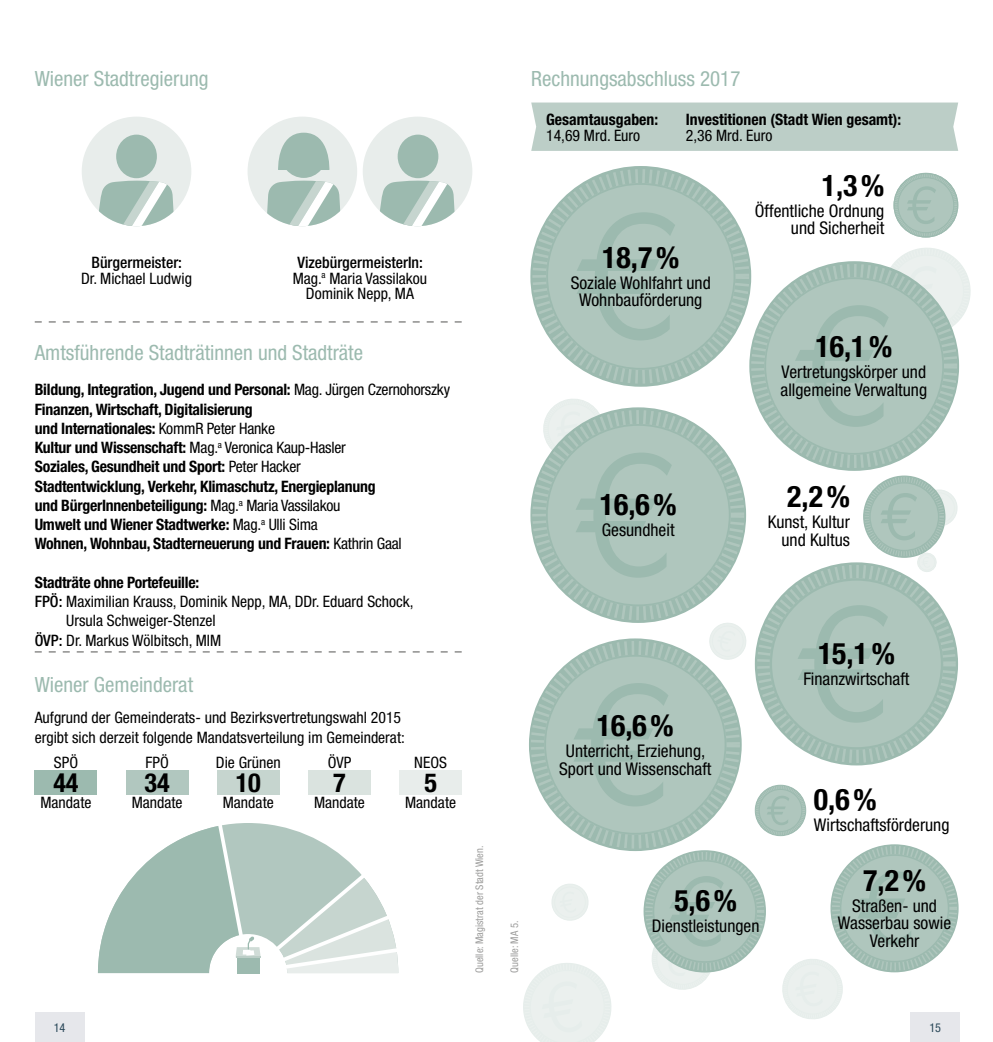
<style>
.page{position:relative;width:993px;height:1042px;background:#fff}
.page>*{position:absolute;margin:0;border:0;box-sizing:border-box;transform-origin:0 0}
.t1{font:700 condensed 29.75px "Helvetica Neue LT Std";color:#000}
.t2{font:700 condensed 26.25px "Helvetica Neue LT Std";color:#000}
.t3{font:condensed 21px "Helvetica Neue";color:#9cbaaf}
.t4{font:condensed 17.5px/17.5px "Helvetica Neue";color:#000;text-align:center}
.t5{font:700 condensed 15.75px/19.2px "Helvetica Neue LT Std";letter-spacing:-.015em;color:#000}
.t6{font:condensed 15.75px/15.8px "Helvetica Neue";color:#000;text-align:center}
.t7{font:condensed 12.25px "Helvetica Neue";color:#294758}
.t8{font:condensed 10.5px "Helvetica Neue";color:#9d9d9c}
.s1{font-family:"Helvetica Neue LT Std";font-weight:500}
.s2{font-family:"Helvetica Neue";font-weight:400}
</style>
<div class="page">
<div style="left:35px;top:1012px;width:49px;height:30px;background:#e6e7eb"></div>
<div style="left:910px;top:1012px;width:49px;height:30px;background:#e6e7eb"></div>
<div style="left:531px;top:103px;width:426px;height:48px;background:#bccec7"></div>
<svg style="left:35px;top:651px;width:426px;height:2px"></svg>
<svg style="left:35px;top:321px;width:426px;height:2px"></svg>
<svg style="left:260px;top:823px;width:95px;height:135px;fill:#b1c7bf"></svg>
<svg style="left:269px;top:868px;width:130px;height:105px"></svg>
<svg style="left:98px;top:823px;width:162px;height:150px"></svg>
<div style="left:308px;top:770px;width:62px;height:25px;background:#dae3df"></div>
<div style="left:217px;top:770px;width:62px;height:25px;background:#c6d5cf"></div>
<div style="left:126px;top:770px;width:62px;height:25px;background:#b1c7bf"></div>
<div style="left:35px;top:770px;width:62px;height:25px;background:#9cbaaf"></div>
<div style="left:399px;top:770px;width:62px;height:25px;background:#e8edeb"></div>
<svg style="left:756px;top:785px;width:50px;height:51px"></svg>
<div style="left:754px;top:785px;width:51px;height:51px;border:1px solid #9cbaaf;border-radius:50%"></div>
<div style="left:758px;top:789px;width:44px;height:43px;border:1px solid #9cbaaf;border-radius:50%"></div>
<svg style="left:531px;top:690px;width:162px;height:161px"></svg>
<svg style="left:643px;top:850px;width:123px;height:140px"></svg>
<div style="left:643px;top:850px;width:122px;height:122px;border:2px solid #9cbaaf;border-radius:50%"></div>
<div style="left:652px;top:860px;width:104px;height:103px;border:2px solid #9cbaaf;border-radius:50%"></div>
<svg style="left:864px;top:477px;width:94px;height:85px"></svg>
<div style="left:862px;top:475px;width:83px;height:83px;border:1px solid #9cbaaf;border-radius:50%"></div>
<div style="left:869px;top:482px;width:69px;height:69px;border:1px solid #9cbaaf;border-radius:50%"></div>
<svg style="left:896px;top:248px;width:75px;height:119px"></svg>
<svg style="left:751px;top:261px;width:208px;height:209px"></svg>
<svg style="left:553px;top:399px;width:41px;height:8px"></svg>
<svg style="left:533px;top:407px;width:214px;height:214px"></svg>
<svg style="left:533px;top:166px;width:218px;height:220px"></svg>
<svg style="left:551px;top:884px;width:38px;height:37px"></svg>
<svg style="left:523px;top:963px;width:89px;height:79px"></svg>
<svg style="left:544px;top:621px;width:202px;height:213px"></svg>
<svg style="left:895px;top:173px;width:62px;height:64px"></svg>
<div style="left:893px;top:173px;width:64px;height:64px;border:1px solid #9cbaaf;border-radius:50%"></div>
<div style="left:897px;top:177px;width:56px;height:56px;border:1px solid #9cbaaf;border-radius:50%"></div>
<svg style="left:782px;top:844px;width:177px;height:175px"></svg>
<svg style="left:757px;top:562px;width:201px;height:204px"></svg>
<div style="left:82px;top:117px;width:109px;height:109px;background:#e8edeb;border-radius:50%"></div>
<div style="left:116px;top:135px;width:41px;height:43px;background:#9cbaaf;border-radius:50%"></div>
<svg style="left:99px;top:181px;width:75px;height:45px"></svg>
<div style="left:247px;top:117px;width:110px;height:109px;background:#e8edeb;border-radius:50%"></div>
<svg style="left:267px;top:133px;width:74px;height:93px"></svg>
<div style="left:362px;top:117px;width:110px;height:109px;background:#e8edeb;border-radius:50%"></div>
<div style="left:397px;top:135px;width:41px;height:43px;background:#9cbaaf;border-radius:50%"></div>
<svg style="left:380px;top:181px;width:75px;height:45px"></svg>
<h3 class="t3" style="left:35px;top:66px;width:175px">Wiener Stadtregierung</h3>
<p class="t6" style="left:81px;top:254px;width:112px"><span class="s1">Bürgermeister:<br></span>Dr. Michael Ludwig</p>
<p class="t6" style="left:292px;top:254px;width:136px"><span class="s1">VizebürgermeisterIn:<br></span>Mag.<sup>a</sup> Maria Vassilakou<br>Dominik Nepp, MA</p>
<h3 class="t3" style="left:35px;top:341px;width:330px">Amtsführende Stadträtinnen und Stadträte</h3>
<p class="t5" style="left:35px;top:380px;width:417px">Bildung, Integration, Jugend und Personal: <span class="s2">Mag. Jürgen Czernohorszky </span>Finanzen, Wirtschaft, Digitalisierung<br>und Internationales: <span class="s2">KommR Peter Hanke<br></span>Kultur und Wissenschaft: <span class="s2">Mag.</span><sup>a</sup> <span class="s2">Veronica Kaup-Hasler<br></span>Soziales, Gesundheit und Sport: <span class="s2">Peter Hacker<br></span>Stadtentwicklung, Verkehr, Klimaschutz, Energieplanung<br>und BürgerInnenbeteiligung: <span class="s2">Mag.</span><sup>a</sup> <span class="s2">Maria Vassilakou<br></span>Umwelt und Wiener Stadtwerke: <span class="s2">Mag.</span><sup>a</sup> <span class="s2">Ulli Sima<br></span>Wohnen, Wohnbau, Stadterneuerung und Frauen: <span class="s2">Kathrin Gaal</span></p>
<p class="t5" style="left:35px;top:572px;width:166px">Stadträte ohne Portefeuille:</p>
<p class="t6" style="left:35px;top:594px;width:380px"><span class="s1">FPÖ:</span> Maximilian Krauss, Dominik Nepp, MA, DDr. Eduard Schock,</p>
<p class="t6" style="left:66px;top:613px;width:151px">Ursula Schweiger-Stenzel</p>
<p class="t6" style="left:35px;top:632px;width:188px"><span class="s1">ÖVP:</span> Dr. Markus Wölbitsch, MIM</p>
<h3 class="t3" style="left:35px;top:673px;width:160px">Wiener Gemeinderat</h3>
<p class="t6" style="left:35px;top:708px;width:371px;line-height:19.2px;text-align:left">Aufgrund der Gemeinderats- und Bezirksvertretungswahl 2015 ergibt sich derzeit folgende Mandatsverteilung im Gemeinderat:</p>
<p class="t6" style="left:54px;top:754px;width:26px">SPÖ</p>
<p class="t2" style="left:53px;top:767px;width:27px">44</p>
<p class="t6" style="left:40px;top:794px;width:52px">Mandate</p>
<p class="t6" style="left:145px;top:754px;width:25px">FPÖ</p>
<p class="t2" style="left:144px;top:767px;width:27px">34</p>
<p class="t6" style="left:132px;top:794px;width:52px">Mandate</p>
<p class="t6" style="left:327px;top:754px;width:25px">ÖVP</p>
<p class="t2" style="left:333px;top:767px;width:14px">7</p>
<p class="t6" style="left:314px;top:794px;width:52px">Mandate</p>
<p class="t6" style="left:216px;top:754px;width:66px">Die Grünen</p>
<p class="t2" style="left:236px;top:767px;width:27px">10</p>
<p class="t6" style="left:223px;top:794px;width:52px">Mandate</p>
<p class="t6" style="left:414px;top:754px;width:34px">NEOS</p>
<p class="t2" style="left:424px;top:767px;width:14px">5</p>
<p class="t6" style="left:405px;top:794px;width:52px">Mandate</p>
<p class="t8" style="left:473px;top:973px;width:129px;rotate:-90deg">Quelle: Magistrat der Stadt Wien.</p>
<h3 class="t3" style="left:531px;top:66px;width:211px">Rechnungsabschluss 2017</h3>
<p class="t5" style="left:546px;top:111px;width:113px;line-height:15.8px">Gesamtausgaben:<br><span class="s2">14,69 Mrd. Euro</span></p>
<p class="t5" style="left:685px;top:111px;width:217px;line-height:15.8px">Investitionen (Stadt Wien gesamt):<br><span class="s2">2,36 Mrd. Euro</span></p>
<p class="t1" style="left:821px;top:167px;width:64px">1,3 %</p>
<p class="t4" style="left:754px;top:202px;width:131px;text-align:right">Öffentliche Ordnung und Sicherheit</p>
<p class="t1" style="left:602px;top:239px;width:78px">18,7 %</p>
<p class="t4" style="left:570px;top:274px;width:141px">Soziale Wohlfahrt und<br>Wohnbauförderung</p>
<p class="t1" style="left:815px;top:329px;width:78px">16,1 %</p>
<p class="t4" style="left:780px;top:363px;width:148px;text-align:left">Vertretungskörper und allgemeine Verwaltung</p>
<p class="t1" style="left:599px;top:487px;width:78px">16,6 %</p>
<p class="t4" style="left:601px;top:521px;width:74px">Gesundheit</p>
<p class="t1" style="left:787px;top:478px;width:64px">2,2 %</p>
<p class="t4" style="left:767px;top:513px;width:83px;text-align:right">Kunst, Kultur und Kultus</p>
<p class="t1" style="left:596px;top:707px;width:78px">16,6 %</p>
<p class="t4" style="left:559px;top:742px;width:154px">Unterricht, Erziehung,<br>Sport und Wissenschaft</p>
<p class="t8" style="left:508px;top:972px;width:53px;rotate:-90deg">Quelle: MA 5.</p>
<p class="t1" style="left:674px;top:882px;width:64px">5,6 %</p>
<p class="t4" style="left:651px;top:917px;width:109px">Dienstleistungen</p>
<p class="t1" style="left:817px;top:635px;width:78px">15,1 %</p>
<p class="t4" style="left:803px;top:670px;width:107px">Finanzwirtschaft</p>
<p class="t1" style="left:813px;top:781px;width:64px">0,6 %</p>
<p class="t4" style="left:813px;top:815px;width:137px">Wirtschaftsförderung</p>
<p class="t1" style="left:862px;top:862px;width:64px">7,2 %</p>
<p class="t4" style="left:837px;top:897px;width:115px">Straßen- und<br>Wasserbau sowie</p>
<p class="t4" style="left:869px;top:932px;width:51px">Verkehr</p>
<p class="t7" style="left:54px;top:1020px;width:13px">14</p>
<p class="t7" style="left:929px;top:1020px;width:13px">15</p>
</div>
